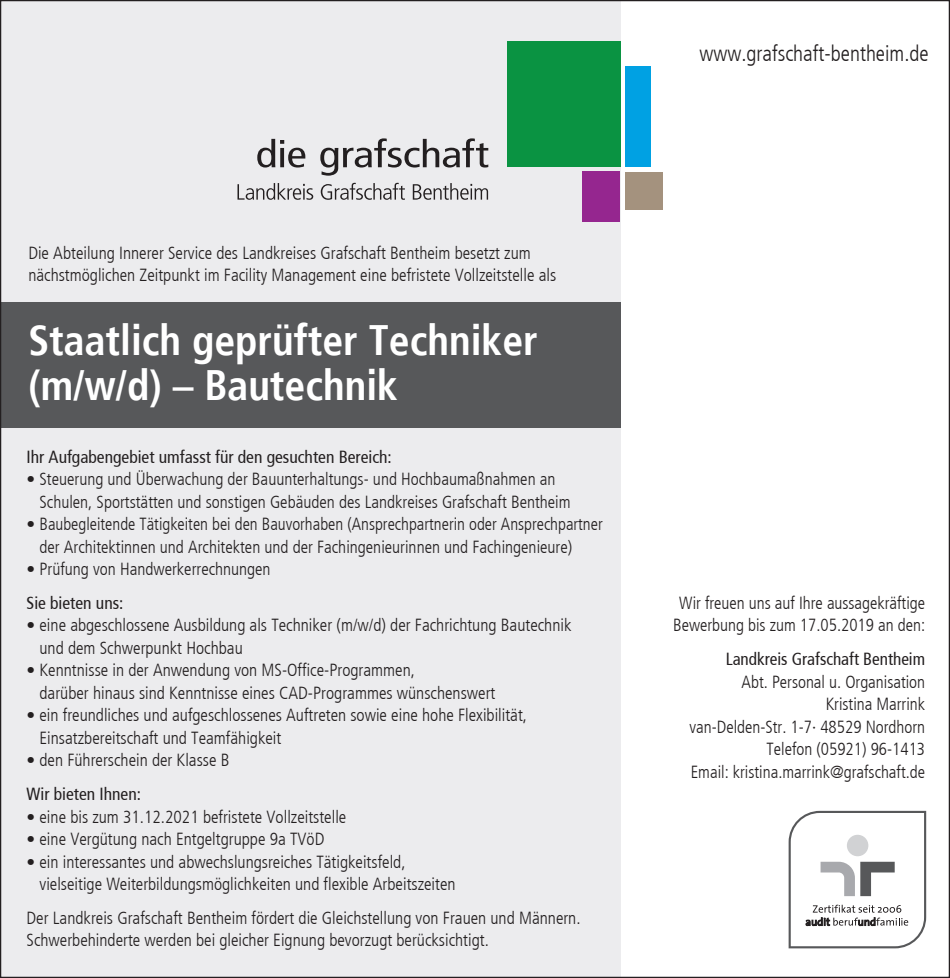
<style>
.page{position:relative;width:950px;height:978px;background:#fff}
.page>*{position:absolute;margin:0;border:0;box-sizing:border-box;transform-origin:0 0}
.t1{font:700 condensed 42.5px/45px "Frutiger";color:#fff}
.t2{font:300 condensed 22px "Frutiger";color:#231f20}
.t3{font:300 condensed 17.5px/22.5px "Frutiger";color:#231f20}
.t4{font:condensed 17.5px "Frutiger";color:#231f20}
.s1{font-family:"Sparkasse Rg";font-weight:400;font-stretch:normal}
</style>
<div class="page">
<div style="left:0;top:0;width:620px;height:978px;background:#ececee"></div>
<div style="left:0;top:302px;width:620px;height:126px;background:#57585a"></div>
<div style="left:625px;top:66px;width:25px;height:101px;background:#00a1e3"></div>
<div style="left:625px;top:172px;width:38px;height:37px;background:#a4927e"></div>
<div style="left:507px;top:41px;width:113px;height:126px;background:#0a9342"></div>
<div style="left:582px;top:172px;width:38px;height:50px;background:#95268f"></div>
<svg style="left:257px;top:138px;width:231px;height:38px"></svg>
<svg style="left:237px;top:183px;width:251px;height:17px"></svg>
<svg style="left:788px;top:811px;width:138px;height:137px"></svg>
<p class="t2" style="left:699px;top:43px;width:231px">www.grafschaft-bentheim.de</p>
<p class="t3" style="left:28px;top:243px;width:529px">Die Abteilung Innerer Service des Landkreises Grafschaft Bentheim besetzt zum nächstmöglichen Zeitpunkt im Facility Management eine befristete Vollzeitstelle als</p>
<h1 class="t1" style="left:28px;top:321px;width:511px">Staatlich geprüfter Techniker (m/w/d) <span class="s1">–</span> Bautechnik</h1>
<p class="t4" style="left:27px;top:449px;width:367px">Ihr Aufgabengebiet umfasst für den gesuchten Bereich:</p>
<p class="t3" style="left:40px;top:469px;width:532px;text-indent:-13px">• Steuerung und Überwachung der Bauunterhaltungs- und Hochbaumaßnahmen an<br>Schulen, Sportstätten und sonstigen Gebäuden des Landkreises Grafschaft Bentheim</p>
<p class="t3" style="left:40px;top:514px;width:565px;text-indent:-13px">• Baubegleitende Tätigkeiten bei den Bauvorhaben (Ansprechpartnerin oder Ansprechpartner der Architektinnen und Architekten und der Fachingenieurinnen und Fachingenieure)</p>
<p class="t3" style="left:27px;top:559px;width:245px">• Prüfung von Handwerkerrechnungen</p>
<p class="t4" style="left:27px;top:595px;width:98px">Sie bieten uns:</p>
<p class="t3" style="left:40px;top:615px;width:533px;text-indent:-13px">• eine abgeschlossene Ausbildung als Techniker (m/w/d) der Fachrichtung Bautechnik und dem Schwerpunkt Hochbau</p>
<p class="t3" style="left:40px;top:660px;width:457px;text-indent:-13px">• Kenntnisse in der Anwendung von MS-Office-Programmen,<br>darüber hinaus sind Kenntnisse eines CAD-Programmes wünschenswert</p>
<p class="t3" style="left:40px;top:705px;width:489px;text-indent:-13px">• ein freundliches und aufgeschlossenes Auftreten sowie eine hohe Flexibilität,<br>Einsatzbereitschaft und Teamfähigkeit</p>
<p class="t3" style="left:27px;top:750px;width:204px">• den Führerschein der Klasse B</p>
<p class="t4" style="left:27px;top:786px;width:116px">Wir bieten Ihnen:</p>
<p class="t3" style="left:27px;top:807px;width:321px">• eine bis zum 31.12.2021 befristete Vollzeitstelle</p>
<p class="t3" style="left:27px;top:829px;width:299px">• eine Vergütung nach Entgeltgruppe 9a TVöD</p>
<p class="t3" style="left:40px;top:852px;width:417px;text-indent:-13px">• ein interessantes und abwechslungsreiches Tätigkeitsfeld, vielseitige Weiterbildungsmöglichkeiten und flexible Arbeitszeiten</p>
<p class="t3" style="left:27px;top:908px;width:555px">Der Landkreis Grafschaft Bentheim fördert die Gleichstellung von Frauen und Männern.<br>Schwerbehinderte werden bei gleicher Eignung bevorzugt berücksichtigt.</p>
<p class="t3" style="left:673px;top:593px;width:253px;text-align:center">Wir freuen uns auf Ihre aussagekräftige<br>Bewerbung bis zum 17.05.2019 an den:</p>
<p class="t4" style="left:725px;top:651px;width:201px">Landkreis Grafschaft Bentheim</p>
<p class="t3" style="left:689px;top:672px;width:237px;text-align:right">Abt. Personal u. Organisation<br>Kristina Marrink<br>van-Delden-Str. 1-7· 48529 Nordhorn<br>Telefon (05921) 96-1413<br>Email: kristina.marrink@grafschaft.de</p>
</div>
